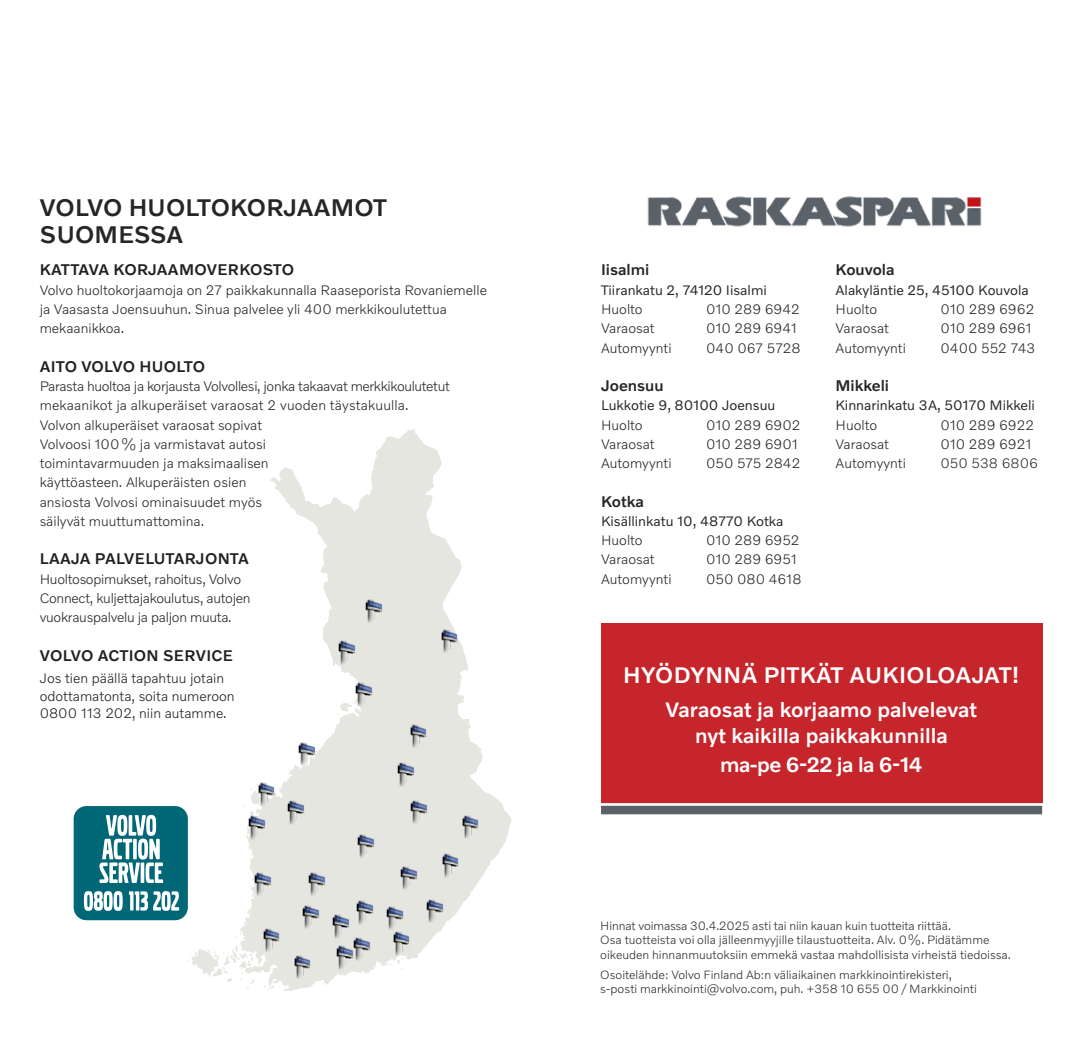
<style>
.page{position:relative;width:1082px;height:1042px;background:#fff}
.page>*{position:absolute;margin:0;border:0;box-sizing:border-box;transform-origin:0 0}
.t1{font:500 24.5px/26.2px "Volvo Novum";letter-spacing:.01em;color:#282526}
.t2{font:500 22.93px "Volvo Novum";letter-spacing:.02em;color:#fff}
.t3{font:500 21.18px/25.4px "Volvo Novum";color:#fff;text-align:center}
.t4{font:500 21.18px "Volvo Novum";letter-spacing:-.025em;color:#fff}
.t5{font:500 15.75px "Volvo Novum";letter-spacing:.02em;color:#231f20}
.t6{font:500 15.75px "Volvo Novum";color:#282526}
.t7{font:300 14px/19.2px "Volvo Novum";color:#282526}
.t8{font:14px/19.2px "Volvo Novum";color:#282526}
.t9{font:300 14px/19.2px "Volvo Novum";letter-spacing:-.025em;color:#282526}
.t10{font:300 14px/19.2px "Volvo Novum";letter-spacing:-.02em;color:#282526}
.t11{font:300 14px/17.5px "Volvo Novum";color:#231f20}
.t12{font:300 14px "Volvo Novum";color:#312f30}
.Osoite_tekstit_7_8{font:300 12.25px/14.7px "Volvo Novum";color:#312f30}
.s1{font-weight:300}
</style>
<div class="page">
<svg style="left:243px;top:429px;width:268px;height:562px;fill:#e6e6e0"></svg>
<svg style="left:250px;top:811px;width:4px;height:5px"></svg>
<svg style="left:340px;top:702px;width:16px;height:10px"></svg>
<svg style="left:397px;top:958px;width:6px;height:11px"></svg>
<svg style="left:293px;top:764px;width:13px;height:16px"></svg>
<svg style="left:250px;top:883px;width:3px;height:10px"></svg>
<svg style="left:187px;top:919px;width:87px;height:71px"></svg>
<svg style="left:250px;top:788px;width:7px;height:16px"></svg>
<img style="left:440px;top:629px;width:18px;height:23px">
<img style="left:364px;top:599px;width:18px;height:23px">
<img style="left:337px;top:641px;width:18px;height:23px">
<img style="left:354px;top:683px;width:18px;height:23px">
<img style="left:409px;top:725px;width:18px;height:23px">
<img style="left:257px;top:782px;width:18px;height:23px">
<img style="left:253px;top:872px;width:18px;height:24px">
<img style="left:307px;top:872px;width:18px;height:23px">
<img style="left:357px;top:834px;width:17px;height:24px">
<img style="left:410px;top:801px;width:17px;height:23px">
<img style="left:461px;top:815px;width:18px;height:23px">
<img style="left:441px;top:854px;width:17px;height:23px">
<img style="left:400px;top:866px;width:17px;height:23px">
<img style="left:301px;top:905px;width:18px;height:24px">
<img style="left:293px;top:955px;width:18px;height:23px">
<img style="left:336px;top:946px;width:17px;height:23px">
<img style="left:352px;top:937px;width:18px;height:24px">
<img style="left:392px;top:932px;width:18px;height:23px">
<img style="left:331px;top:915px;width:18px;height:23px">
<img style="left:355px;top:901px;width:18px;height:23px">
<img style="left:386px;top:906px;width:17px;height:23px">
<img style="left:425px;top:899px;width:18px;height:23px">
<img style="left:262px;top:928px;width:18px;height:24px">
<img style="left:396px;top:763px;width:18px;height:23px">
<img style="left:298px;top:742px;width:17px;height:24px">
<img style="left:287px;top:801px;width:17px;height:23px">
<img style="left:247px;top:816px;width:18px;height:23px">
<div style="left:74px;top:806px;width:114px;height:114px;background:#006776;border-radius:13px"></div>
<svg style="left:84px;top:891px;width:95px;height:20px"></svg>
<svg style="left:99px;top:815px;width:64px;height:68px"></svg>
<img style="left:647px;top:196px;width:335px;height:31px">
<div style="left:601px;top:623px;width:441px;height:181px;background:#c6252c"></div>
<svg style="left:601px;top:802px;width:442px;height:13px"></svg>
<p class="t1" style="left:40px;top:194px;width:348px">VOLVO HUOLTOKORJAAMOT<br>SUOMESSA</p>
<p class="t5" style="left:40px;top:260px;width:256px">KATTAVA KORJAAMOVERKOSTO</p>
<p class="t7" style="left:40px;top:280px;width:449px">Volvo huoltokorjaamoja on 27 paikkakunnalla Raaseporista Rovaniemelle ja Vaasasta Joensuuhun. Sinua palvelee yli 400 merkkikoulutettua mekaanikkoa.</p>
<p class="t5" style="left:40px;top:356px;width:167px">AITO VOLVO HUOLTO</p>
<p class="t9" style="left:40px;top:376px;width:411px">Parasta huoltoa ja korjausta Volvollesi, jonka takaavat merkkikoulutetut mekaanikot ja alkuperäiset varaosat 2 vuoden täystakuulla.</p>
<p class="t7" style="left:40px;top:414px;width:230px">Volvon alkuperäiset varaosat sopivat Volvoosi 100 % ja varmistavat autosi toimintavarmuuden ja maksimaalisen käyttöasteen. Alkuperäisten osien ansiosta Volvosi ominaisuudet myös säilyvät muuttumattomina.</p>
<p class="t5" style="left:40px;top:549px;width:210px">LAAJA PALVELUTARJONTA</p>
<p class="t10" style="left:40px;top:568px;width:212px">Huoltosopimukset, rahoitus, Volvo<br>Connect, kuljettajakoulutus, autojen vuokrauspalvelu ja paljon muuta.</p>
<p class="t5" style="left:40px;top:645px;width:195px">VOLVO ACTION SERVICE</p>
<p class="t11" style="left:40px;top:669px;width:196px">Jos tien päällä tapahtuu jotain odottamatonta, soita numeroon<br>0800 113 202, niin autamme.</p>
<p class="t6" style="left:601px;top:260px;width:50px">Iisalmi</p>
<p class="t8" style="left:601px;top:280px;width:167px">Tiirankatu 2, 74120 Iisalmi<br><span class="s1">Huolto</span></p>
<p class="t7" style="left:706px;top:299px;width:95px">010 289 6942</p>
<p class="t6" style="left:835px;top:260px;width:61px">Kouvola</p>
<p class="t8" style="left:835px;top:280px;width:195px">Alakyläntie 25, 45100 Kouvola<br><span class="s1">Huolto</span></p>
<p class="t7" style="left:940px;top:299px;width:95px">010 289 6962</p>
<p class="t7" style="left:601px;top:318px;width:55px">Varaosat</p>
<p class="t7" style="left:706px;top:318px;width:92px">010 289 6941</p>
<p class="t7" style="left:601px;top:337px;width:72px">Automyynti</p>
<p class="t7" style="left:706px;top:337px;width:96px">040 067 5728</p>
<p class="t6" style="left:601px;top:375px;width:64px">Joensuu</p>
<p class="t8" style="left:601px;top:395px;width:176px">Lukkotie 9, 80100 Joensuu<br><span class="s1">Huolto</span></p>
<p class="t7" style="left:706px;top:414px;width:96px">010 289 6902</p>
<p class="t7" style="left:835px;top:318px;width:55px">Varaosat</p>
<p class="t7" style="left:940px;top:318px;width:93px">010 289 6961</p>
<p class="t7" style="left:835px;top:337px;width:72px">Automyynti</p>
<p class="t7" style="left:940px;top:337px;width:96px">0400 552 743</p>
<p class="t6" style="left:835px;top:375px;width:55px">Mikkeli</p>
<p class="t8" style="left:835px;top:395px;width:201px">Kinnarinkatu 3A, 50170 Mikkeli<br><span class="s1">Huolto</span></p>
<p class="t7" style="left:940px;top:414px;width:95px">010 289 6922</p>
<p class="t7" style="left:601px;top:434px;width:55px">Varaosat</p>
<p class="t7" style="left:706px;top:434px;width:93px">010 289 6901</p>
<p class="t7" style="left:601px;top:453px;width:72px">Automyynti</p>
<p class="t7" style="left:706px;top:453px;width:96px">050 575 2842</p>
<p class="t6" style="left:601px;top:491px;width:44px">Kotka</p>
<p class="t8" style="left:601px;top:511px;width:184px">Kisällinkatu 10, 48770 Kotka<br><span class="s1">Huolto</span></p>
<p class="t7" style="left:706px;top:530px;width:95px">010 289 6952</p>
<p class="t7" style="left:835px;top:434px;width:55px">Varaosat</p>
<p class="t7" style="left:940px;top:434px;width:92px">010 289 6921</p>
<p class="t7" style="left:835px;top:453px;width:72px">Automyynti</p>
<p class="t12" style="left:940px;top:454px;width:99px">050 538 6806</p>
<p class="t7" style="left:601px;top:549px;width:55px">Varaosat</p>
<p class="t7" style="left:706px;top:549px;width:92px">010 289 6951</p>
<p class="t7" style="left:601px;top:568px;width:72px">Automyynti</p>
<p class="t7" style="left:706px;top:568px;width:97px">050 080 4618</p>
<p class="t2" style="left:623px;top:660px;width:398px">HYÖDYNNÄ PITKÄT AUKIOLOAJAT!</p>
<p class="t3" style="left:665px;top:696px;width:313px">Varaosat ja korjaamo palvelevat nyt kaikilla paikkakunnilla</p>
<p class="t4" style="left:720px;top:751px;width:204px">ma-pe 6-22 ja la 6-14</p>
<p class="Osoite_tekstit_7_8" style="left:600px;top:917px;width:412px">Hinnat voimassa 30.4.2025 asti tai niin kauan kuin tuotteita riittää.<br>Osa tuotteista voi olla jälleenmyyjille tilaustuotteita. Alv. 0%. Pidätämme oikeuden hinnanmuutoksiin emmekä vastaa mahdollisista virheistä tiedoissa.</p>
<p class="Osoite_tekstit_7_8" style="left:600px;top:966px;width:378px">Osoitelähde: Volvo Finland Ab:n väliaikainen markkinointirekisteri, s-posti markkinointi@volvo.com, puh. +358 10 655 00 / Markkinointi</p>
</div>
